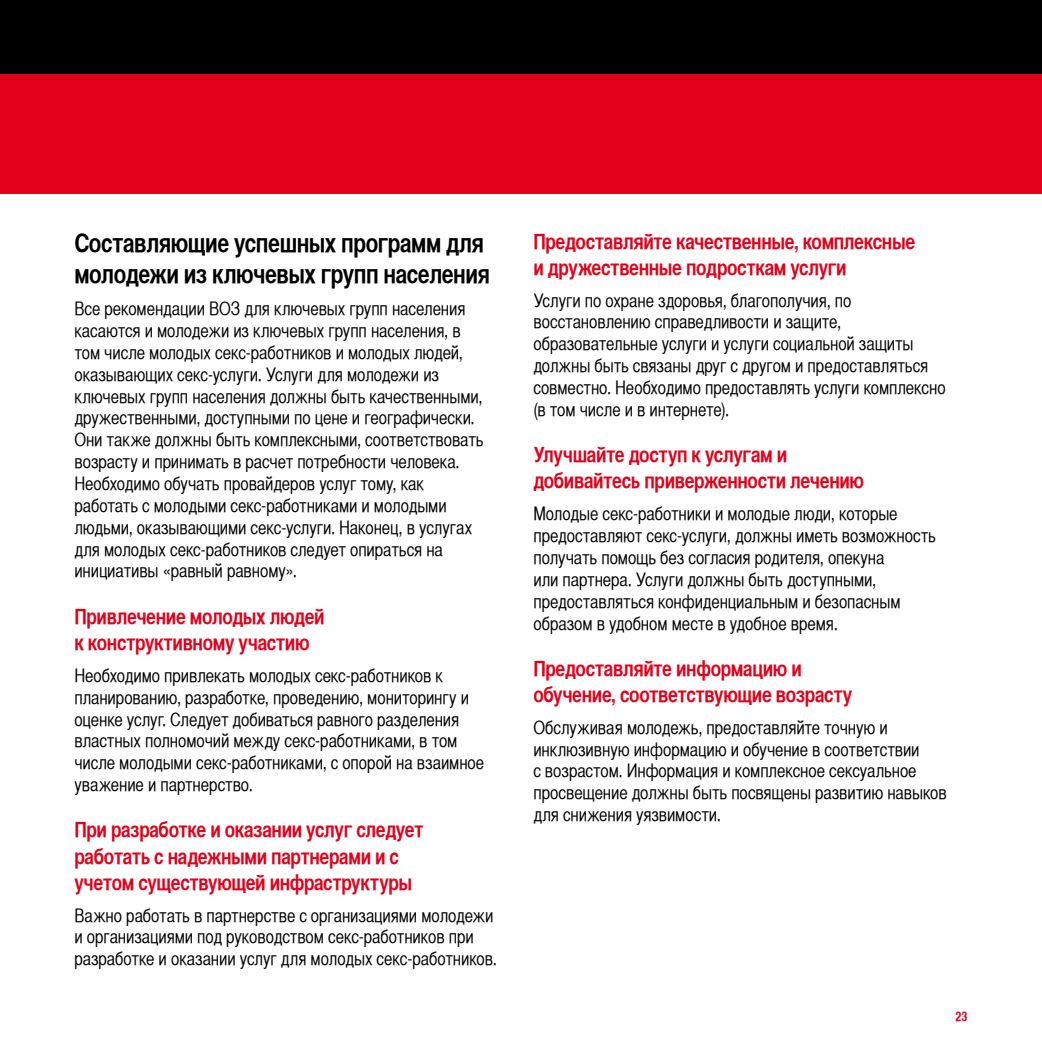
<style>
.page{position:relative;width:1042px;height:1042px;background:#fff}
.page>*{position:absolute;margin:0;border:0;box-sizing:border-box;transform-origin:0 0}
.t1{font:700 25.38px/31.5px "Helvetica CY";letter-spacing:-.02em;color:#000}
.t2{font:700 21px/26.2px "Helvetica CY";letter-spacing:-.02em;color:#e2001a}
.t3{font:18.38px/21.9px "Helvetica CY";letter-spacing:-.005em;color:#000}
.t4{font:700 13.12px "Helvetica CY";color:#e2001a}
</style>
<div class="page">
<div style="left:0;top:0;width:1042px;height:121px;background:#000"></div>
<div style="left:0;top:74px;width:1042px;height:119px;background:#e2001a"></div>
<h1 class="t1" style="left:74px;top:226px;width:417px">Составляющие успешных программ для молодежи из ключевых групп населения</h1>
<p class="t3" style="left:74px;top:298px;width:411px">Все рекомендации ВОЗ для ключевых групп населения касаются и молодежи из ключевых групп населения, в том числе молодых секс-работников и молодых людей, оказывающих секс-услуги. Услуги для молодежи из ключевых групп населения должны быть качественными, дружественными, доступными по цене и географически.<br>Они также должны быть комплексными, соответствовать возрасту и принимать в расчет потребности человека.<br>Необходимо обучать провайдеров услуг тому, как работать с молодыми секс-работниками и молодыми людьми, оказывающими секс-услуги. Наконец, в услугах для молодых секс-работников следует опираться на инициативы «равный равному».</p>
<p class="t2" style="left:74px;top:603px;width:252px">Привлечение молодых людей к конструктивному участию</p>
<p class="t3" style="left:74px;top:664px;width:411px">Необходимо привлекать молодых секс-работников к планированию, разработке, проведению, мониторингу и оценке услуг. Следует добиваться равного разделения властных полномочий между секс-работниками, в том числе молодыми секс-работниками, с опорой на взаимное уважение и партнерство.</p>
<p class="t2" style="left:74px;top:816px;width:351px">При разработке и оказании услуг следует работать с надежными партнерами и с учетом существующей инфраструктуры</p>
<p class="t3" style="left:74px;top:904px;width:424px">Важно работать в партнерстве с организациями молодежи и организациями под руководством секс-работников при разработке и оказании услуг для молодых секс-работников.</p>
<p class="t2" style="left:533px;top:228px;width:383px">Предоставляйте качественные, комплексные и дружественные подросткам услуги</p>
<p class="t3" style="left:533px;top:289px;width:414px">Услуги по охране здоровья, благополучия, по восстановлению справедливости и защите, образовательные услуги и услуги социальной защиты должны быть связаны друг с другом и предоставляться совместно. Необходимо предоставлять услуги комплексно (в том числе и в интернете).</p>
<p class="t2" style="left:533px;top:441px;width:332px">Улучшайте доступ к услугам и добивайтесь приверженности лечению</p>
<p class="t3" style="left:533px;top:503px;width:404px">Молодые секс-работники и молодые люди, которые предоставляют секс-услуги, должны иметь возможность получать помощь без согласия родителя, опекуна<br>или партнера. Услуги должны быть доступными, предоставляться конфиденциальным и безопасным образом в удобном месте в удобное время.</p>
<p class="t2" style="left:533px;top:655px;width:320px">Предоставляйте информацию и обучение, соответствующие возрасту</p>
<p class="t3" style="left:533px;top:716px;width:415px">Обслуживая молодежь, предоставляйте точную и инклюзивную информацию и обучение в соответствии<br>с возрастом. Информация и комплексное сексуальное просвещение должны быть посвящены развитию навыков для снижения уязвимости.</p>
<p class="t4" style="left:955px;top:1008px;width:14px">23</p>
</div>
